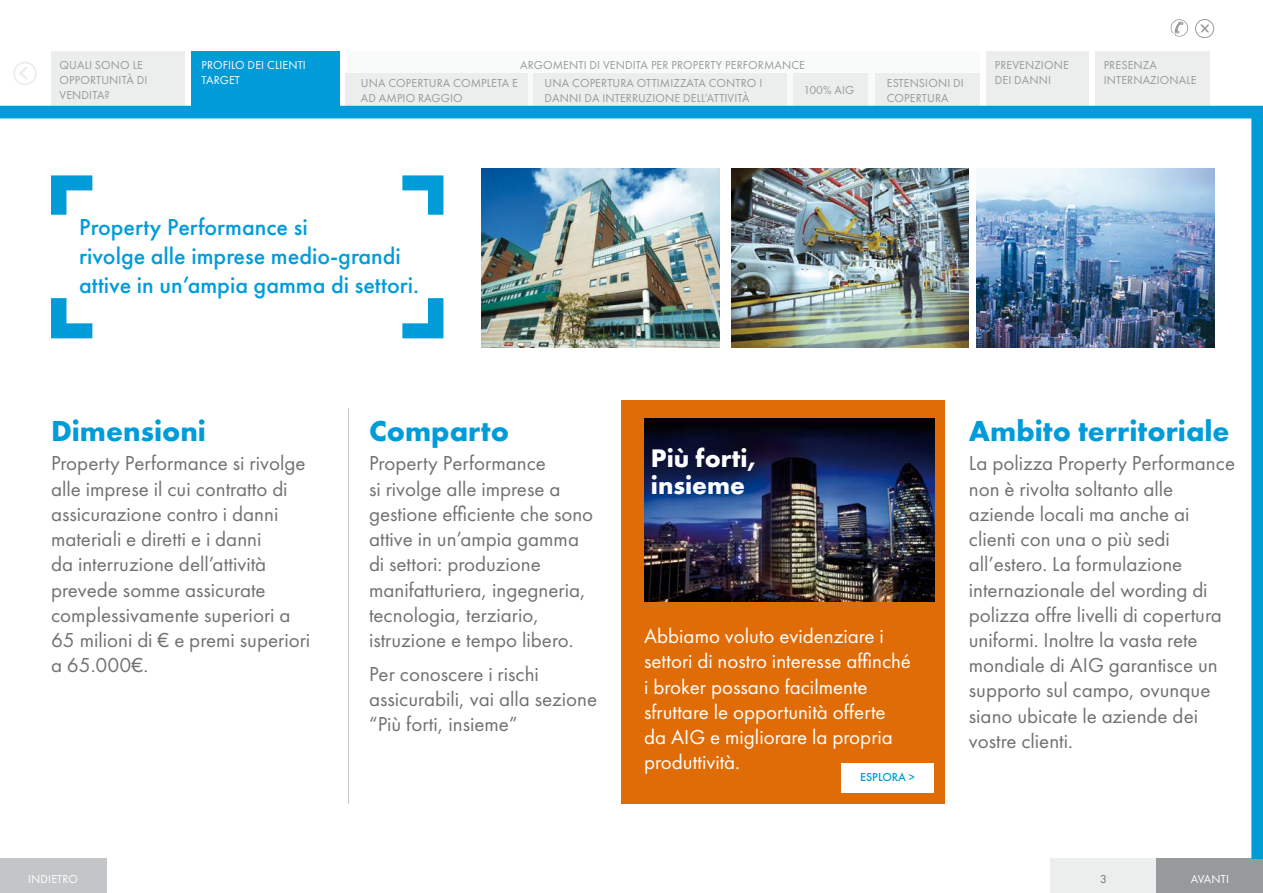
<style>
.page{position:relative;width:1263px;height:893px;background:#fff}
.page>*{position:absolute;margin:0;border:0;box-sizing:border-box;transform-origin:0 0}
.t1{font:700 30px "Futura PT";color:#009cda}
.t2{font:700 26.4px/27px "Futura PT";color:#fff}
.t3{font:500 24px/28.8px "Futura PT";color:#009cda}
.t4{font:21px/25.2px "Futura PT";color:#707172}
.t5{font:21px/25.2px "Futura PT";color:#fff}
.t6{font:12px/15px "Futura PT";letter-spacing:.01em;color:#98999b}
.t7{font:12px/15px "Futura PT";letter-spacing:.01em;color:#fff}
.t8{font:500 12px "Futura PT";color:#009cda}
.t9{font:12px "Futura PT";color:#707172}
</style>
<div class="page">
<svg style="left:1171px;top:19px;width:17px;height:18px"></svg>
<div style="left:1195px;top:19px;width:19px;height:19px;border:1px solid #98999b;border-radius:50%"></div>
<svg style="left:1200px;top:25px;width:9px;height:7px"></svg>
<svg style="left:19px;top:67px;width:9px;height:13px"></svg>
<div style="left:13px;top:62px;width:24px;height:23px;border:2px solid #eceded;border-radius:50%"></div>
<div style="left:1095px;top:51px;width:115px;height:55px;background:#eceded"></div>
<div style="left:346px;top:52px;width:633px;height:59px;background:#f9fafa"></div>
<div style="left:987px;top:51px;width:102px;height:55px;background:#eceded"></div>
<div style="left:191px;top:51px;width:149px;height:55px;background:#009cda"></div>
<div style="left:51px;top:51px;width:134px;height:55px;background:#eceded"></div>
<div style="left:346px;top:73px;width:182px;height:33px;background:#eceded"></div>
<div style="left:1050px;top:859px;width:213px;height:34px;background:#eceded"></div>
<div style="left:0;top:859px;width:106px;height:34px;background:#c4c5c6"></div>
<div style="left:1157px;top:859px;width:106px;height:34px;background:#98999b"></div>
<div style="left:875px;top:73px;width:104px;height:33px;background:#eceded"></div>
<div style="left:534px;top:73px;width:253px;height:33px;background:#eceded"></div>
<div style="left:793px;top:73px;width:75px;height:33px;background:#eceded"></div>
<img style="left:0;top:106px;width:1263px;height:753px">
<p class="t6" style="left:60px;top:57px;width:89px">QUALI SONO LE<br>OPPORTUNITÀ DI<br>VENDITA?</p>
<p class="t7" style="left:201px;top:57px;width:106px">PROFILO DEI CLIENTI<br>TARGET</p>
<p class="t6" style="left:520px;top:57px;width:286px">ARGOMENTI DI VENDITA PER PROPERTY PERFORMANCE</p>
<p class="t6" style="left:361px;top:75px;width:159px">UNA COPERTURA COMPLETA E<br>AD AMPIO RAGGIO</p>
<p class="t6" style="left:545px;top:75px;width:219px">UNA COPERTURA OTTIMIZZATA CONTRO I<br>DANNI DA INTERRUZIONE DELL’ATTIVITÀ</p>
<p class="t6" style="left:803px;top:83px;width:52px">100% AIG</p>
<p class="t6" style="left:887px;top:75px;width:79px">ESTENSIONI DI<br>COPERTURA</p>
<p class="t6" style="left:995px;top:57px;width:76px">PREVENZIONE<br>DEI DANNI</p>
<p class="t6" style="left:1104px;top:57px;width:94px">PRESENZA<br>INTERNAZIONALE</p>
<p class="t3" style="left:79px;top:213px;width:341px">Property Performance si<br>rivolge alle imprese medio-grandi attive in un’ampia gamma di settori.</p>
<h1 class="t1" style="left:51px;top:412px;width:156px">Dimensioni</h1>
<p class="t4" style="left:51px;top:451px;width:261px">Property Performance si rivolge alle imprese il cui contratto di assicurazione contro i danni materiali e diretti e i danni<br>da interruzione dell’attività prevede somme assicurate complessivamente superiori a<br>65 milioni di € e premi superiori a 65.000€.</p>
<h1 class="t1" style="left:369px;top:412px;width:142px">Comparto</h1>
<p class="t4" style="left:369px;top:451px;width:226px">Property Performance<br>si rivolge alle imprese a gestione efficiente che sono attive in un’ampia gamma di settori: produzione manifatturiera, ingegneria, tecnologia, terziario, istruzione e tempo libero.</p>
<p class="t4" style="left:369px;top:661px;width:230px">Per conoscere i rischi assicurabili, vai alla sezione “Più forti, insieme”</p>
<p class="t2" style="left:651px;top:444px;width:109px">Più forti, insieme</p>
<p class="t5" style="left:644px;top:623px;width:268px">Abbiamo voluto evidenziare i settori di nostro interesse affinché i broker possano facilmente sfruttare le opportunità offerte da AIG e migliorare la propria produttività.</p>
<p class="t8" style="left:860px;top:770px;width:56px">ESPLORA &gt;</p>
<h1 class="t1" style="left:969px;top:412px;width:262px">Ambito territoriale</h1>
<p class="t4" style="left:969px;top:451px;width:268px">La polizza Property Performance non è rivolta soltanto alle aziende locali ma anche ai clienti con una o più sedi all’estero. La formulazione internazionale del wording di polizza offre livelli di copertura uniformi. Inoltre la vasta rete mondiale di AIG garantisce un supporto sul campo, ovunque siano ubicate le aziende dei vostre clienti.</p>
<p class="t7" style="left:28px;top:871px;width:51px">INDIETRO</p>
<p class="t7" style="left:1191px;top:871px;width:40px">AVANTI</p>
<p class="t9" style="left:1100px;top:872px;width:8px">3</p>
</div>
